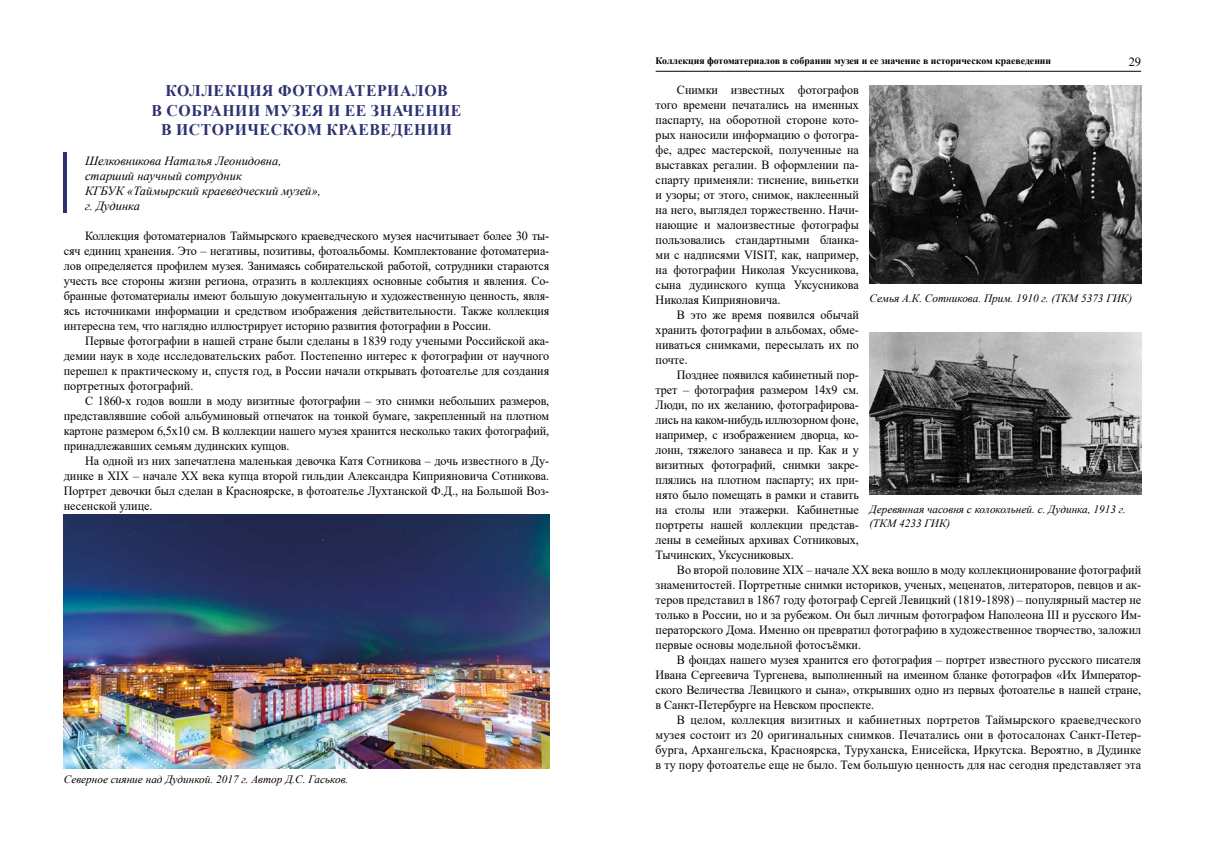
<style>
.page{position:relative;width:1205px;height:851px;background:#fff}
.page>*{position:absolute;margin:0;border:0;box-sizing:border-box;transform-origin:0 0}
.t1{font:700 16.25px/19.5px "Times New Roman";letter-spacing:.035em;color:#2d3171;text-align:center}
.t2{font:12.5px/15px "Times New Roman";letter-spacing:-.005em;color:#000;text-align:justify}
.t3{font:italic 12.5px/15px "Times New Roman";color:#000}
.t4{font:italic 11.25px/13.5px "Times New Roman";color:#000}
.t5{font:700 10px "Times New Roman";color:#000}
</style>
<div class="page">
<hr style="left:656px;top:71px;width:485px;height:1px;background:#000">
<hr style="left:64px;top:152px;width:3px;height:61px;background:#2d3171">
<img style="left:64px;top:514px;width:485px;height:254px">
<img style="left:869px;top:85px;width:272px;height:198px">
<img style="left:869px;top:332px;width:272px;height:162px">
<h1 class="t1" style="left:152px;top:80px;width:311px">КОЛЛЕКЦИЯ ФОТОМАТЕРИАЛОВ<br>В СОБРАНИИ МУЗЕЯ И ЕЕ ЗНАЧЕНИЕ<br>В ИСТОРИЧЕСКОМ КРАЕВЕДЕНИИ</h1>
<p class="t3" style="left:85px;top:153px;width:237px">Шелковникова Наталья Леонидовна, старший научный сотрудник<br>КГБУК «Таймырский краеведческий музей», г. Дудинка</p>
<p class="t2" style="left:64px;top:228px;width:487px;text-indent:21px">Коллекция фотоматериалов Таймырского краеведческого музея насчитывает более 30 ты&shy;сяч единиц хранения. Это – негативы, позитивы, фотоальбомы. Комплектование фотоматериа&shy;лов определяется профилем музея. Занимаясь собирательской работой, сотрудники стараются учесть все стороны жизни региона, отразить в коллекциях основные события и явления. Со&shy;бранные фотоматериалы имеют большую документальную и художественную ценность, явля&shy;ясь источниками информации и средством изображения действительности. Также коллекция интересна тем, что наглядно иллюстрирует историю развития фотографии в России.</p>
<p class="t2" style="left:64px;top:333px;width:487px;text-indent:21px">Первые фотографии в нашей стране были сделаны в 1839 году учеными Российской ака&shy;демии наук в ходе исследовательских работ. Постепенно интерес к фотографии от научного перешел к практическому и, спустя год, в России начали открывать фотоателье для создания портретных фотографий.</p>
<p class="t2" style="left:64px;top:393px;width:487px;text-indent:21px">С 1860-х годов вошли в моду визитные фотографии – это снимки небольших размеров, представлявшие собой альбуминовый отпечаток на тонкой бумаге, закрепленный на плотном картоне размером 6,5х10 см. В коллекции нашего музея хранится несколько таких фотографий, принадлежавших семьям дудинских купцов.</p>
<p class="t2" style="left:64px;top:453px;width:487px;text-indent:21px">На одной из них запечатлена маленькая девочка Катя Сотникова – дочь известного в Ду&shy;динке в ΧIΧ – начале ΧΧ века купца второй гильдии Александра Киприяновича Сотникова.<br>Портрет девочки был сделан в Красноярске, в фотоателье Лухтанской Ф.Д., на Большой Воз&shy;несенской улице.</p>
<p class="t4" style="left:64px;top:771px;width:286px">Северное сияние над Дудинкой. 2017 г. Автор Д.С. Гаськов.</p>
<p class="t5" style="left:656px;top:53px;width:397px">Коллекция фотоматериалов в собрании музея и ее значение в историческом краеведении</p>
<p class="t2" style="left:1128px;top:54px;width:14px">29</p>
<p class="t2" style="left:656px;top:82px;width:205px;text-indent:21px">Снимки известных фотографов того времени печатались на именных паспарту, на оборотной стороне кото&shy;рых наносили информацию о фотогра&shy;фе, адрес мастерской, полученные на выставках регалии. В оформлении па&shy;спарту применяли: тиснение, виньетки и узоры; от этого, снимок, наклеенный на него, выглядел торжественно. Начи&shy;нающие и малоизвестные фотографы пользовались стандартными бланка&shy;ми с надписями VISIT, как, например, на фотографии Николая Уксусникова, сына дудинского купца Уксусникова Николая Киприяновича.</p>
<p class="t2" style="left:656px;top:307px;width:205px;text-indent:21px">В это же время появился обычай хранить фотографии в альбомах, обме&shy;ниваться снимками, пересылать их по почте.</p>
<p class="t2" style="left:656px;top:367px;width:205px;text-indent:21px">Позднее появился кабинетный пор&shy;трет – фотография размером 14х9 см.<br>Люди, по их желанию, фотографирова&shy;лись на каком-нибудь иллюзорном фоне, например, с изображением дворца, ко&shy;лонн, тяжелого занавеса и пр. Как и у визитных фотографий, снимки закре&shy;плялись на плотном паспарту; их при&shy;нято было помещать в рамки и ставить на столы или этажерки. Кабинетные портреты нашей коллекции представ&shy;лены в семейных архивах Сотниковых, Тычинских, Уксусниковых.</p>
<p class="t2" style="left:655px;top:562px;width:487px;text-indent:21px">Во второй половине ХIХ – начале ХХ века вошло в моду коллекционирование фотографий знаменитостей. Портретные снимки историков, ученых, меценатов, литераторов, певцов и ак&shy;теров представил в 1867 году фотограф Сергей Левицкий (1819-1898) – популярный мастер не только в России, но и за рубежом. Он был личным фотографом Наполеона III и русского Им&shy;ператорского Дома. Именно он превратил фотографию в художественное творчество, заложил первые основы модельной фотосъёмки.</p>
<p class="t2" style="left:656px;top:652px;width:487px;text-indent:21px">В фондах нашего музея хранится его фотография – портрет известного русского писателя Ивана Сергеевича Тургенева, выполненный на именном бланке фотографов «Их Император&shy;ского Величества Левицкого и сына», открывших одно из первых фотоателье в нашей стране, в Санкт-Петербурге на Невском проспекте.</p>
<p class="t2" style="left:656px;top:712px;width:487px;text-indent:21px">В целом, коллекция визитных и кабинетных портретов Таймырского краеведческого музея состоит из 20 оригинальных снимков. Печатались они в фотосалонах Санкт-Петер&shy;бурга, Архангельска, Красноярска, Туруханска, Енисейска, Иркутска. Вероятно, в Дудинке в ту пору фотоателье еще не было. Тем большую ценность для нас сегодня представляет эта</p>
<p class="t4" style="left:869px;top:291px;width:264px">Семья А.К. Сотникова. Прим. 1910 г. (ТКМ 5373 ГИК)</p>
<p class="t4" style="left:869px;top:502px;width:258px">Деревянная часовня с колокольней. с. Дудинка, 1913 г. (ТКМ 4233 ГИК)</p>
</div>
